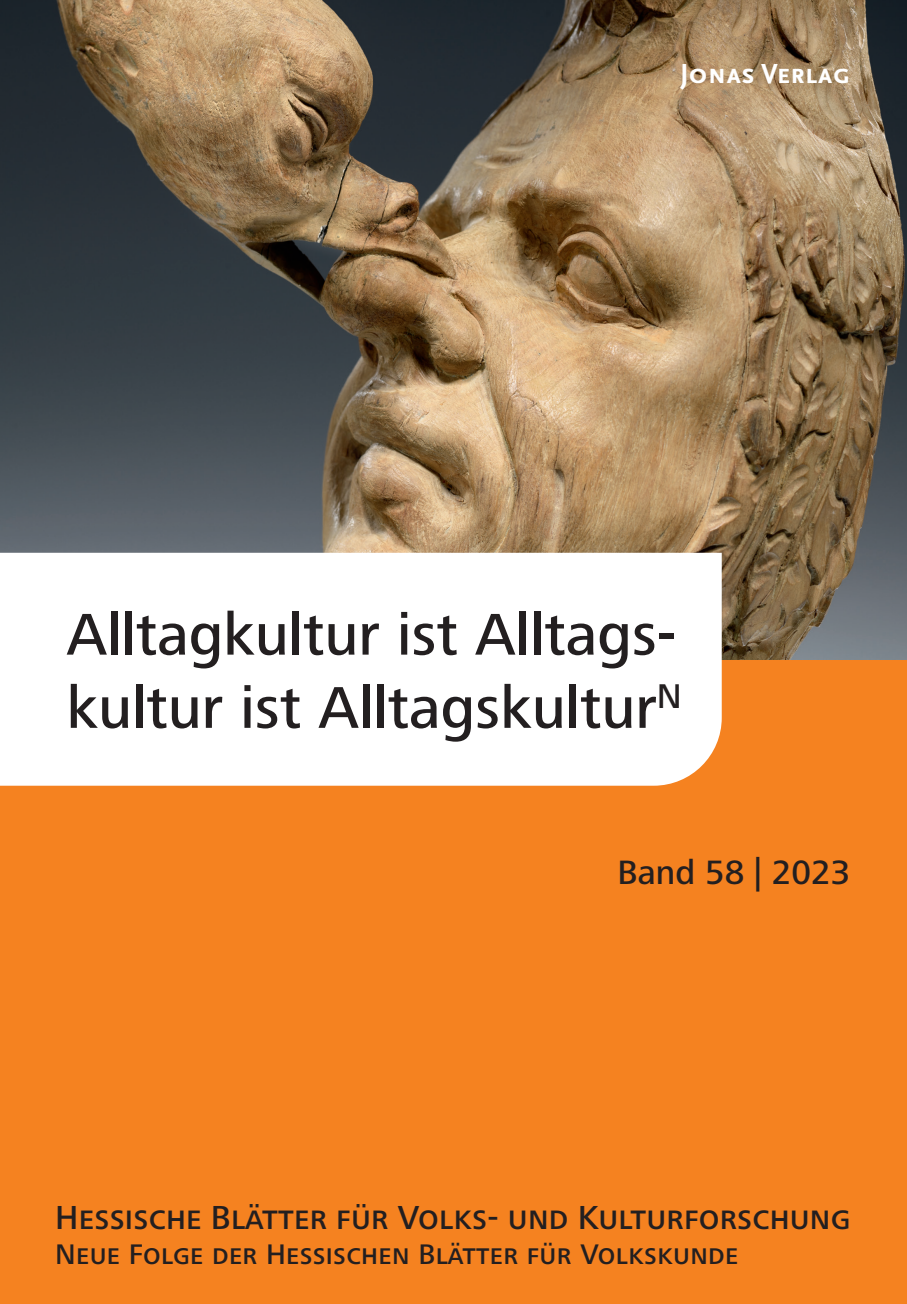
<style>
.page{position:relative;width:907px;height:1304px;background:#f58220}
.page>*{position:absolute;margin:0;border:0;box-sizing:border-box;transform-origin:0 0}
.t1{font:500 61px/73.2px "Frutiger Next Pro";color:#231f20}
.t2{font:500 35px "Frutiger Next Pro";color:#231f20}
.t3{font:500 34.4px "Frutiger Next Pro";letter-spacing:.005em;color:#231f20}
.t4{font:500 29.4px "Frutiger Next Pro";letter-spacing:.01em;color:#231f20}
.t5{font:700 28.8px "Scala Sans Pro";color:#fff}
</style>
<div class="page">
<img style="left:0;top:0;width:907px;height:659px">
<div style="left:0;top:553px;width:722px;height:233px;background:#fff"></div>
<p class="t5" style="left:680px;top:58px;width:172px">Jonas Verlag</p>
<p class="t1" style="left:67px;top:598px;width:617px">Alltagkultur ist Alltags&shy;kultur ist Alltagskultur<sup>N</sup></p>
<p class="t2" style="left:617px;top:853px;width:234px">Band 58 | 2023</p>
<p class="t3" style="left:55px;top:1198px;width:797px">Hessische Blätter für Volks- und Kulturforschung</p>
<p class="t4" style="left:55px;top:1238px;width:685px">Neue Folge der Hessischen Blätter für Volkskunde</p>
</div>
